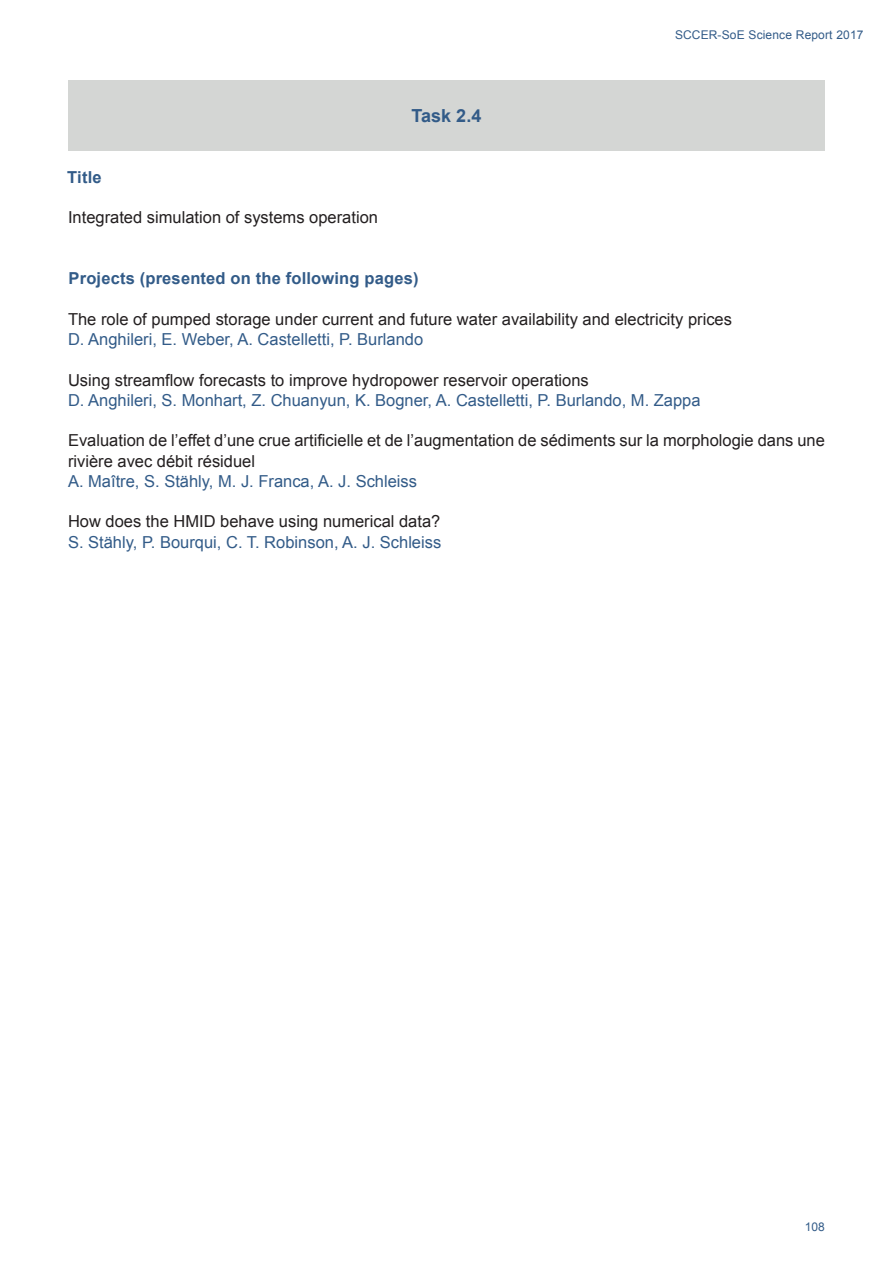
<style>
.page{position:relative;width:893px;height:1263px;background:#fff}
.page>*{position:absolute;margin:0;border:0;box-sizing:border-box;transform-origin:0 0}
.t1{font:700 18px "Arial";color:#325b88}
.t2{font:16.5px/20.2px "Arial";color:#231f20}
.t3{font:16.5px "Arial";color:#325b88}
.t4{font:700 16.5px "Arial";letter-spacing:.01em;color:#325b88}
.t5{font:12px "Arial";letter-spacing:.01em;color:#325b88}
</style>
<div class="page">
<div style="left:68px;top:81px;width:757px;height:70px;background:#d4d6d4"></div>
<p class="t4" style="left:67px;top:166px;width:36px">Title</p>
<p class="t2" style="left:68px;top:208px;width:311px">Integrated simulation of systems operation</p>
<p class="t1" style="left:412px;top:104px;width:71px">Task 2.4</p>
<p class="t5" style="left:675px;top:26px;width:190px">SCCER-SoE Science Report 2017</p>
<p class="t4" style="left:69px;top:267px;width:351px">Projects (presented on the following pages)</p>
<p class="t2" style="left:68px;top:309px;width:665px">The role of pumped storage under current and future water availability and electricity prices</p>
<p class="t3" style="left:68px;top:328px;width:357px">D. Anghileri, E. Weber, A. Castelletti, P. Burlando</p>
<p class="t2" style="left:68px;top:370px;width:522px">Using streamflow forecasts to improve hydropower reservoir operations</p>
<p class="t3" style="left:68px;top:389px;width:634px">D. Anghileri, S. Monhart, Z. Chuanyun, K. Bogner, A. Castelletti, P. Burlando, M. Zappa</p>
<p class="t2" style="left:68px;top:430px;width:758px">Evaluation de l’effet d’une crue artificielle et de l’augmentation de sédiments sur la morphologie dans une rivière avec débit résiduel</p>
<p class="t3" style="left:68px;top:470px;width:351px">A. Maître, S. Stähly, M. J. Franca, A. J. Schleiss</p>
<p class="t2" style="left:68px;top:511px;width:374px">How does the HMID behave using numerical data?</p>
<p class="t3" style="left:68px;top:531px;width:375px">S. Stähly, P. Bourqui, C. T. Robinson, A. J. Schleiss</p>
<p class="t5" style="left:805px;top:1218px;width:22px">108</p>
</div>
